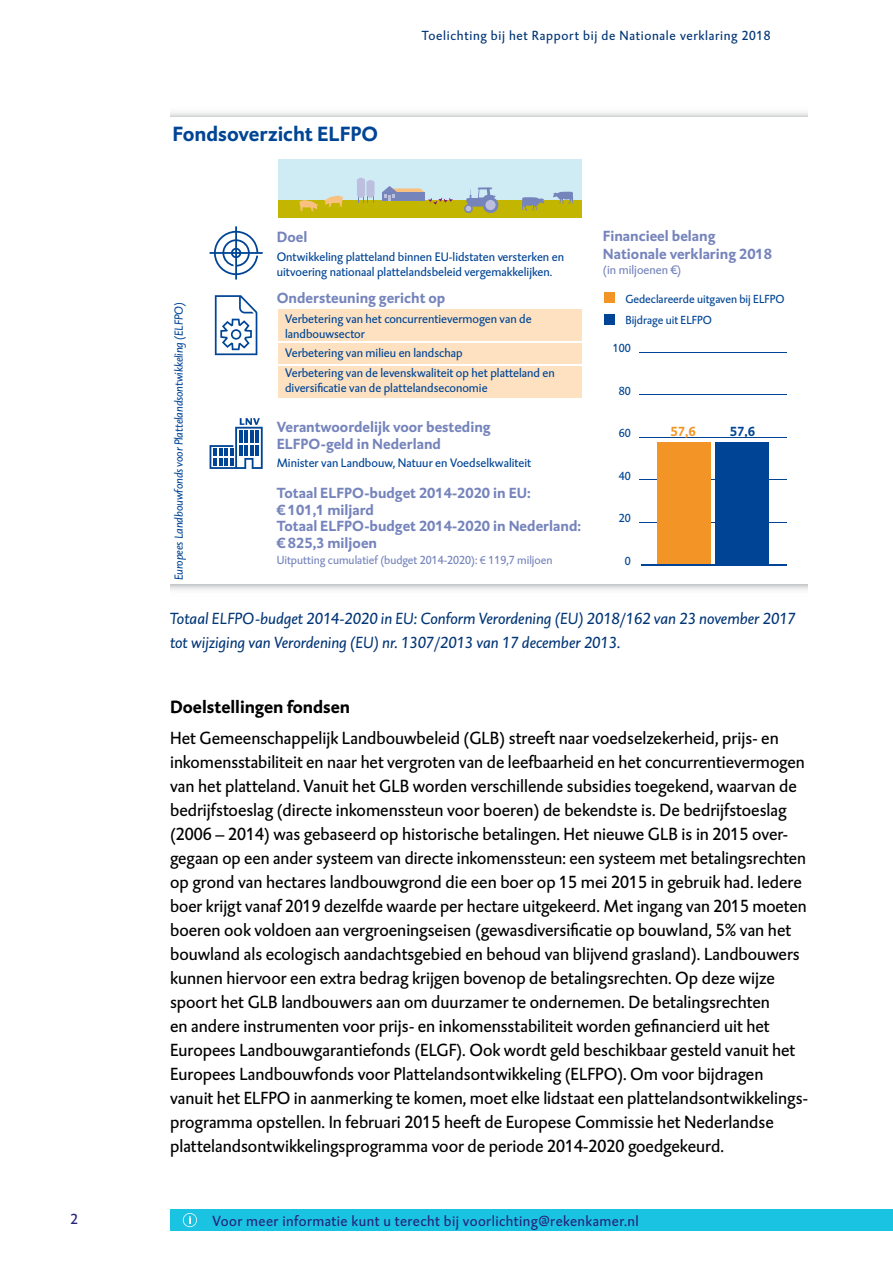
<style>
.page{position:relative;width:893px;height:1263px;background:#fff}
.page>*{position:absolute;margin:0;border:0;box-sizing:border-box;transform-origin:0 0}
.t1{font:700 21px "DTL Caspari TOT";color:#004595}
._0_Platte_tekst{font:18px/24px "DTL Caspari TOT";color:#000}
._7_Kop_3{font:700 18px "DTL Caspari TOT";color:#000}
._8_Kop_4__Kop3_zonde{font:italic 16.5px/24px "DTL Caspari TOT";color:#003576}
.t2{font:700 15px/16.5px "DTL Caspari TOT";color:#7684bc}
.t3{font:15px "DTL Caspari TOT";letter-spacing:.03em;color:#25257a}
.t4{font:13.5px "DTL Caspari TOT";letter-spacing:.05em;color:#003576}
.t5{font:700 13.5px "DTL Caspari TOT";color:#f39526}
.t6{font:700 13.5px "DTL Caspari TOT";color:#004595}
.t7{font:12.6px/15.1px "DTL Caspari TOT";color:#004595}
.t8{font:12.6px "DTL Caspari TOT";color:#7684bc}
.t9{font:12px/21.3px "DTL Caspari TOT";color:#004595}
.t10{font:italic 12px "DTL Caspari TOT";letter-spacing:-.01em;color:#004595}
.t11{font:12px "DTL Caspari TOT";color:#7684bc}
.s1{font-family:"Myriad Pro"}
</style>
<div class="page">
<div style="left:170px;top:1210px;width:723px;height:21px;background:#1ac3e2"></div>
<div style="left:170px;top:95px;width:638px;height:22px;background:linear-gradient(to bottom,#fff,#ececed)"></div>
<svg style="left:170px;top:584px;width:638px;height:6px"></svg>
<div style="left:278px;top:343px;width:304px;height:20px;background:#fde1c1"></div>
<div style="left:278px;top:366px;width:304px;height:32px;background:#fde1c1"></div>
<div style="left:278px;top:309px;width:304px;height:32px;background:#fde1c1"></div>
<div style="left:278px;top:159px;width:304px;height:59px;background:#cfebf4"></div>
<div style="left:278px;top:200px;width:304px;height:18px;background:#c3b600"></div>
<hr style="left:639px;top:480px;width:148px;height:1px;background:#004595">
<hr style="left:639px;top:522px;width:148px;height:1px;background:#004595">
<div style="left:657px;top:442px;width:53px;height:123px;background:#f39526"></div>
<div style="left:716px;top:442px;width:53px;height:123px;background:#004595"></div>
<hr style="left:639px;top:352px;width:148px;height:1px;background:#004595">
<hr style="left:639px;top:395px;width:148px;height:1px;background:#004595">
<hr style="left:639px;top:437px;width:148px;height:1px;background:#004595">
<hr style="left:641px;top:564px;width:146px;height:1px;background:#004595">
<svg style="left:299px;top:200px;width:19px;height:12px"></svg>
<svg style="left:324px;top:196px;width:19px;height:11px"></svg>
<svg style="left:553px;top:192px;width:20px;height:12px"></svg>
<svg style="left:522px;top:197px;width:22px;height:14px"></svg>
<svg style="left:464px;top:187px;width:34px;height:26px"></svg>
<div style="left:485px;top:200px;width:11px;height:10px;background:#bcc0de;border-radius:50%"></div>
<svg style="left:357px;top:178px;width:17px;height:24px"></svg>
<svg style="left:382px;top:186px;width:71px;height:19px"></svg>
<svg style="left:215px;top:295px;width:42px;height:60px"></svg>
<svg style="left:210px;top:226px;width:53px;height:54px"></svg>
<svg style="left:210px;top:418px;width:53px;height:51px"></svg>
<div style="left:604px;top:314px;width:11px;height:10px;background:#004595"></div>
<div style="left:604px;top:293px;width:11px;height:10px;background:#f39526"></div>
<p class="t1" style="left:172px;top:120px;width:207px">Fondsoverzicht ELFPO</p>
<p class="t4" style="left:422px;top:27px;width:351px">Toelichting bij het Rapport bij de Nationale verklaring 2018</p>
<p class="t10" style="left:171px;top:580px;width:280px;rotate:-90deg">Europees Landbouwfonds voor Plattelandsontwikkeling (ELFPO)</p>
<p class="t2" style="left:277px;top:228px;width:32px">Doel</p>
<p class="t7" style="left:277px;top:249px;width:289px">Ontwikkeling platteland binnen EU-lidstaten versterken en uitvoering nationaal plattelandsbeleid vergemakkelijken.</p>
<p class="t2" style="left:277px;top:289px;width:170px">Ondersteuning gericht op</p>
<p class="t7" style="left:285px;top:311px;width:248px">Verbetering van het concurrentievermogen van de landbouwsector</p>
<p class="t7" style="left:285px;top:365px;width:271px">Verbetering van de levenskwaliteit op het platteland en diversificatie van de plattelandseconomie</p>
<p class="t2" style="left:277px;top:419px;width:215px">Verantwoordelijk voor besteding<br>ELFPO-geld in Nederland</p>
<p class="t7" style="left:285px;top:345px;width:179px">Verbetering van milieu en landschap</p>
<p class="t7" style="left:277px;top:455px;width:256px">Minister van Landbouw, Natuur en Voedselkwaliteit</p>
<p class="t2" style="left:277px;top:484px;width:306px">Totaal ELFPO-budget 2014-2020 in EU:<br>€ 101,1 miljard<br>Totaal ELFPO-budget 2014-2020 in Nederland: € 825,3 miljoen</p>
<p class="t11" style="left:277px;top:553px;width:277px">Uitputting cumulatief (budget 2014-2020): <span class="s1">€</span> 119,7 miljoen</p>
<p class="t2" style="left:603px;top:227px;width:171px;line-height:18px">Financieel belang<br>Nationale verklaring 2018</p>
<p class="t8" style="left:603px;top:262px;width:80px">(in miljoenen €)</p>
<p class="t9" style="left:625px;top:288px;width:161px">Gedeclareerde uitgaven bij ELFPO<br>Bijdrage uit ELFPO</p>
<p class="t9" style="left:613px;top:338px;width:19px">100</p>
<p class="t9" style="left:619px;top:380px;width:13px">80</p>
<p class="t9" style="left:619px;top:423px;width:13px">60</p>
<p class="t9" style="left:619px;top:465px;width:13px">40</p>
<p class="t9" style="left:619px;top:508px;width:13px">20</p>
<p class="t9" style="left:625px;top:550px;width:7px">0</p>
<p class="t5" style="left:670px;top:423px;width:27px">57,6</p>
<p class="t6" style="left:730px;top:423px;width:27px">57,6</p>
<p class="_8_Kop_4__Kop3_zonde" style="left:170px;top:606px;width:627px">Totaal ELFPO-budget 2014-2020 in EU: Conform Verordening (EU) 2018/162 van 23 november 2017 tot wijziging van Verordening (EU) nr. 1307/2013 van 17 december 2013.</p>
<h3 class="_7_Kop_3" style="left:170px;top:695px;width:182px">Doelstellingen fondsen</h3>
<p class="_0_Platte_tekst" style="left:170px;top:726px;width:638px">Het Gemeenschappelijk Landbouwbeleid (GLB) streeft naar voedselzekerheid, prijs- en inkomensstabiliteit en naar het vergroten van de leefbaarheid en het concurrentievermogen van het platteland. Vanuit het GLB worden verschillende subsidies toegekend, waarvan de bedrijfstoeslag (directe inkomenssteun voor boeren) de bekendste is. De bedrijfstoeslag (2006 – 2014) was gebaseerd op historische betalingen. Het nieuwe GLB is in 2015 over&shy;gegaan op een ander systeem van directe inkomenssteun: een systeem met betalingsrechten op grond van hectares landbouwgrond die een boer op 15 mei 2015 in gebruik had. Iedere boer krijgt vanaf 2019 dezelfde waarde per hectare uitgekeerd. Met ingang van 2015 moeten boeren ook voldoen aan vergroeningseisen (gewasdiversificatie op bouwland, 5% van het bouwland als ecologisch aandachtsgebied en behoud van blijvend grasland). Landbouwers kunnen hiervoor een extra bedrag krijgen bovenop de betalingsrechten. Op deze wijze spoort het GLB landbouwers aan om duurzamer te ondernemen. De betalingsrechten<br>en andere instrumenten voor prijs- en inkomensstabiliteit worden gefinancierd uit het Europees Landbouwgarantiefonds (ELGF). Ook wordt geld beschikbaar gesteld vanuit het Europees Landbouwfonds voor Plattelandsontwikkeling (ELFPO). Om voor bijdragen vanuit het ELFPO in aanmerking te komen, moet elke lidstaat een plattelandsontwikkelings&shy;programma opstellen. In februari 2015 heeft de Europese Commissie het Nederlandse plattelandsontwikkelingsprogramma voor de periode 2014-2020 goedgekeurd.</p>
<p class="t3" style="left:71px;top:1209px;width:9px">2</p>
<p class="t3" style="left:213px;top:1212px;width:428px">Voor meer informatie kunt u terecht bij voorlichting@rekenkamer.nl</p>
</div>
